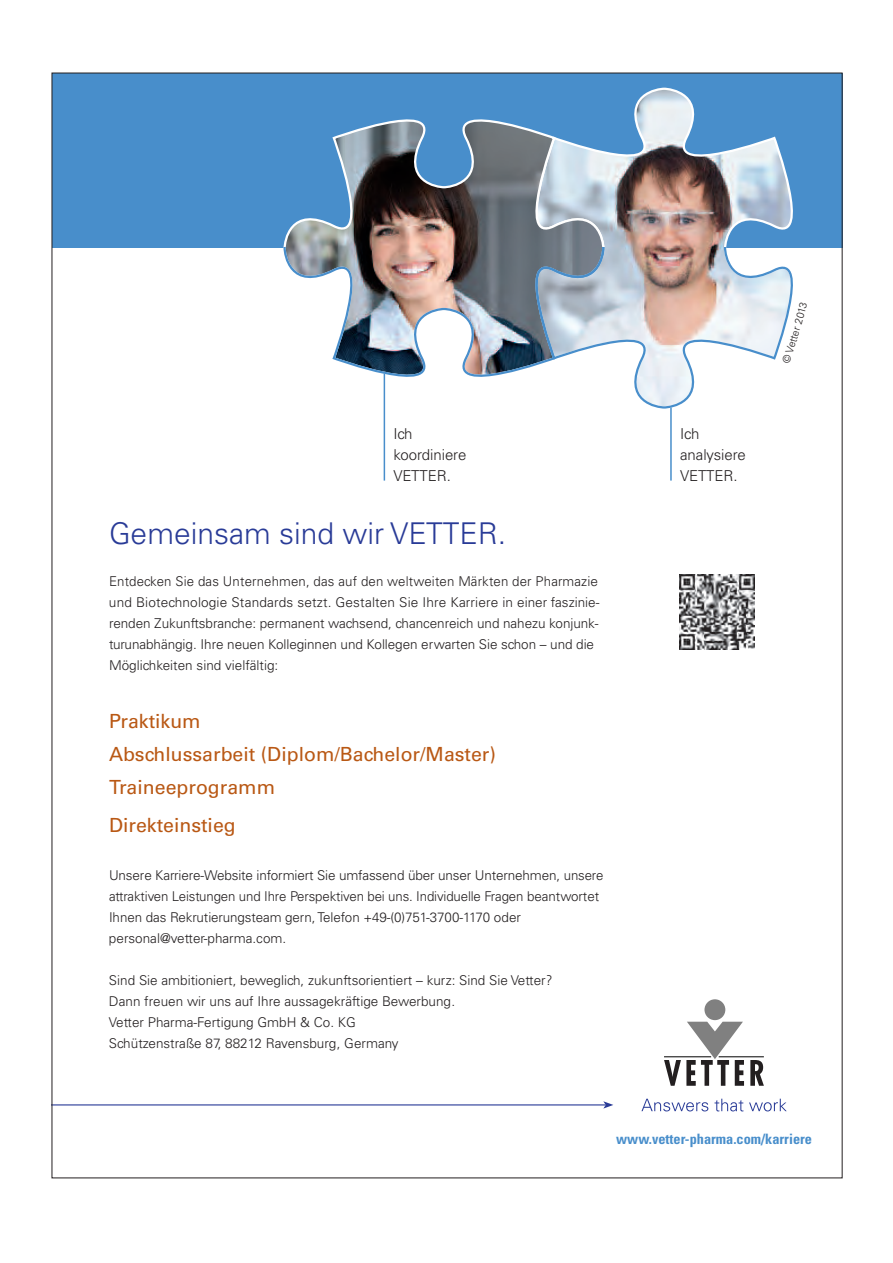
<style>
.page{position:relative;width:893px;height:1263px;background:#fff}
.page>*{position:absolute;margin:0;border:0;box-sizing:border-box;transform-origin:0 0}
.t1{font:300 30px "Univers LT Std";color:#293b97}
.t2{font:19.5px/33px "Univers LT Std";color:#b95814}
.t3{font:300 15px/21px "Univers LT Std";letter-spacing:-.005em;color:#231f20}
.t4{font:700 condensed 14.25px "Univers LT Std";color:#488ecb}
.t5{font:300 13.5px/21px "Univers LT Std";letter-spacing:-.005em;color:#231f20}
</style>
<div class="page">
<div style="left:704px;top:999px;width:21px;height:21px;background:#808080;border-radius:50%"></div>
<svg style="left:664px;top:1022px;width:80px;height:64px"></svg>
<svg style="left:750px;top:1060px;width:14px;height:26px"></svg>
<hr style="left:719px;top:1056px;width:45px;height:1px;background:#000">
<svg style="left:641px;top:1099px;width:67px;height:12px"></svg>
<svg style="left:714px;top:1099px;width:29px;height:12px"></svg>
<svg style="left:749px;top:1099px;width:38px;height:12px"></svg>
<div style="left:52px;top:73px;width:790px;height:174px;background:#488ecb"></div>
<hr style="left:52px;top:1104px;width:554px;height:1px;background:#293b97">
<svg style="left:603px;top:1101px;width:10px;height:7px"></svg>
<img style="left:679px;top:574px;width:76px;height:76px">
<hr style="left:670px;top:406px;width:2px;height:75px;background:#488ecb">
<hr style="left:384px;top:373px;width:1px;height:108px;background:#488ecb">
<img style="left:606px;top:87px;width:187px;height:160px">
<svg style="left:283px;top:119px;width:323px;height:128px"></svg>
<svg style="left:606px;top:247px;width:211px;height:163px"></svg>
<img style="left:282px;top:247px;width:324px;height:154px">
<svg style="left:782px;top:302px;width:25px;height:61px"></svg>
<p class="t3" style="left:393px;top:424px;width:75px">Ich koordiniere<br>VETTER.</p>
<h1 class="t1" style="left:109px;top:522px;width:399px">Gemeinsam sind wir VETTER.</h1>
<p class="t5" style="left:109px;top:571px;width:492px">Entdecken Sie das Unternehmen, das auf den weltweiten Märkten der Pharmazie und Biotechnologie Standards setzt. Gestalten Sie Ihre Karriere in einer faszinie&shy;renden Zukunftsbranche: permanent wachsend, chancenreich und nahezu konjunk&shy;turunabhängig. Ihre neuen Kolleginnen und Kollegen erwarten Sie schon – und die Möglichkeiten sind vielfältig:</p>
<h2 class="t2" style="left:109px;top:706px;width:388px">Praktikum<br>Abschlussarbeit (Diplom/Bachelor/Master)<br>Traineeprogramm</h2>
<h2 class="t2" style="left:109px;top:810px;width:128px">Direkteinstieg</h2>
<p class="t5" style="left:109px;top:865px;width:496px">Unsere Karriere-Website informiert Sie umfassend über unser Unternehmen, unsere attraktiven Leistungen und Ihre Perspektiven bei uns. Individuelle Fragen beantwortet Ihnen das Rekrutierungsteam gern, Telefon +49-(0)751-3700-1170 oder personal@vetter-pharma.com.</p>
<p class="t5" style="left:109px;top:970px;width:445px">Sind Sie ambitioniert, beweglich, zukunftsorientiert – kurz: Sind Sie Vetter?<br>Dann freuen wir uns auf Ihre aussagekräftige Bewerbung.<br>Vetter Pharma-Fertigung GmbH &amp; Co. KG<br>Schützenstraße 87, 88212 Ravensburg, Germany</p>
<p class="t3" style="left:680px;top:424px;width:67px">Ich analysiere<br>VETTER.</p>
<p class="t4" style="left:616px;top:1134px;width:198px">www.vetter-pharma.com/karriere</p>
</div>
